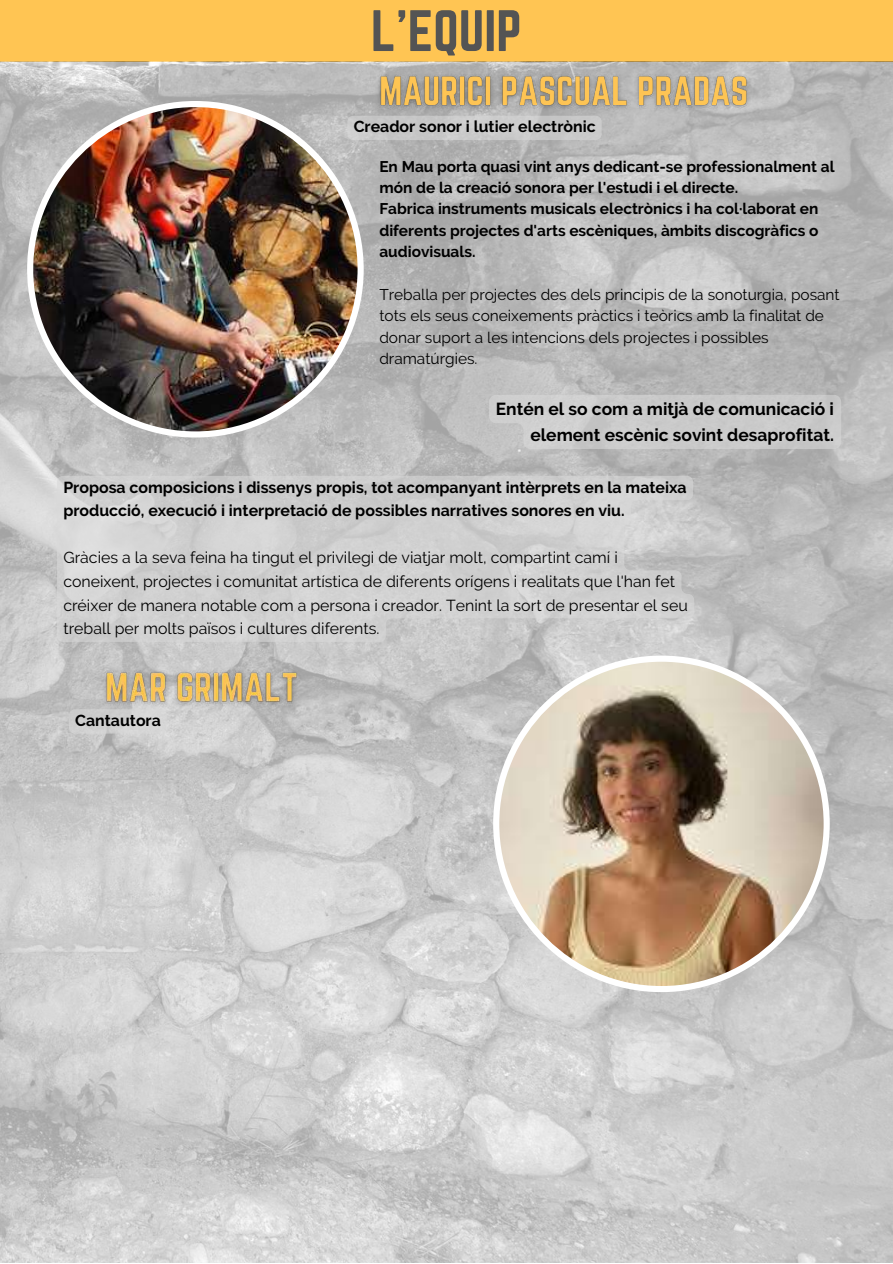
<style>
.page{position:relative;width:893px;height:1264px;background:#fff}
.page>*{position:absolute;margin:0;border:0;box-sizing:border-box;transform-origin:0 0}
.t1{font:51px "Norwester";color:#545454}
.t2{font:700 17.4px/25.8px "Raleway";color:#000;text-align:right}
.t3{font:15.9px/23.5px "Raleway";color:#000}
.t4{font:700 15.9px/23.5px "Raleway";color:#000}
.t5{font:700 15.45px/21.3px "Raleway";color:#000}
.t6{font:15.45px/21.3px "Raleway";color:#000}
</style>
<div class="page">
<div style="left:0;top:0;width:892px;height:61px;background:#ffc553"></div>
<img style="left:0;top:61px;width:892px;height:1201px">
<img style="left:27px;top:101px;width:336px;height:336px">
<img style="left:371px;top:69px;width:384px;height:47px">
<div style="left:347px;top:116px;width:254px;height:24px;background:#c9c9c9"></div>
<div style="left:489px;top:395px;width:352px;height:54px;background:#cbcbcb"></div>
<svg style="left:57px;top:476px;width:637px;height:166px;background:#cfcfcf"></svg>
<img style="left:98px;top:665px;width:208px;height:47px">
<svg style="left:69px;top:709px;width:98px;height:24px;background:#d1d1d1"></svg>
<svg style="left:493px;top:655px;width:336px;height:337px;background:#bcaa98"></svg>
<h1 class="t1" style="left:371px;top:0;width:152px">L'EQUIP</h1>
<p class="t4" style="left:353px;top:115px;width:243px">Creador sonor i lutier electrònic</p>
<p class="t5" style="left:379px;top:155px;width:456px">En Mau porta quasi vint anys dedicant-se professionalment al món de la creació sonora per l'estudi i el directe.<br>Fabrica instruments musicals electrònics i ha col·laborat en diferents projectes d'arts escèniques, àmbits discogràfics o audiovisuals.</p>
<p class="t6" style="left:379px;top:284px;width:462px">Treballa per projectes des dels principis de la sonoturgia, posant tots els seus coneixements pràctics i teòrics amb la finalitat de donar suport a les intencions dels projectes i possibles dramatúrgies.</p>
<p class="t2" style="left:496px;top:396px;width:339px">Entén el so com a mitjà de comunicació i element escènic sovint desaprofitat.</p>
<p class="t4" style="left:63px;top:475px;width:624px">Proposa composicions i dissenys propis, tot acompanyant intèrprets en la mateixa producció, execució i interpretació de possibles narratives sonores en viu.</p>
<p class="t3" style="left:63px;top:546px;width:626px">Gràcies a la seva feina ha tingut el privilegi de viatjar molt, compartint camí i coneixent, projectes i comunitat artística de diferents orígens i realitats que l'han fet créixer de manera notable com a persona i creador. Tenint la sort de presentar el seu treball per molts països i cultures diferents.</p>
<p class="t4" style="left:75px;top:708px;width:87px">Cantautora</p>
</div>
